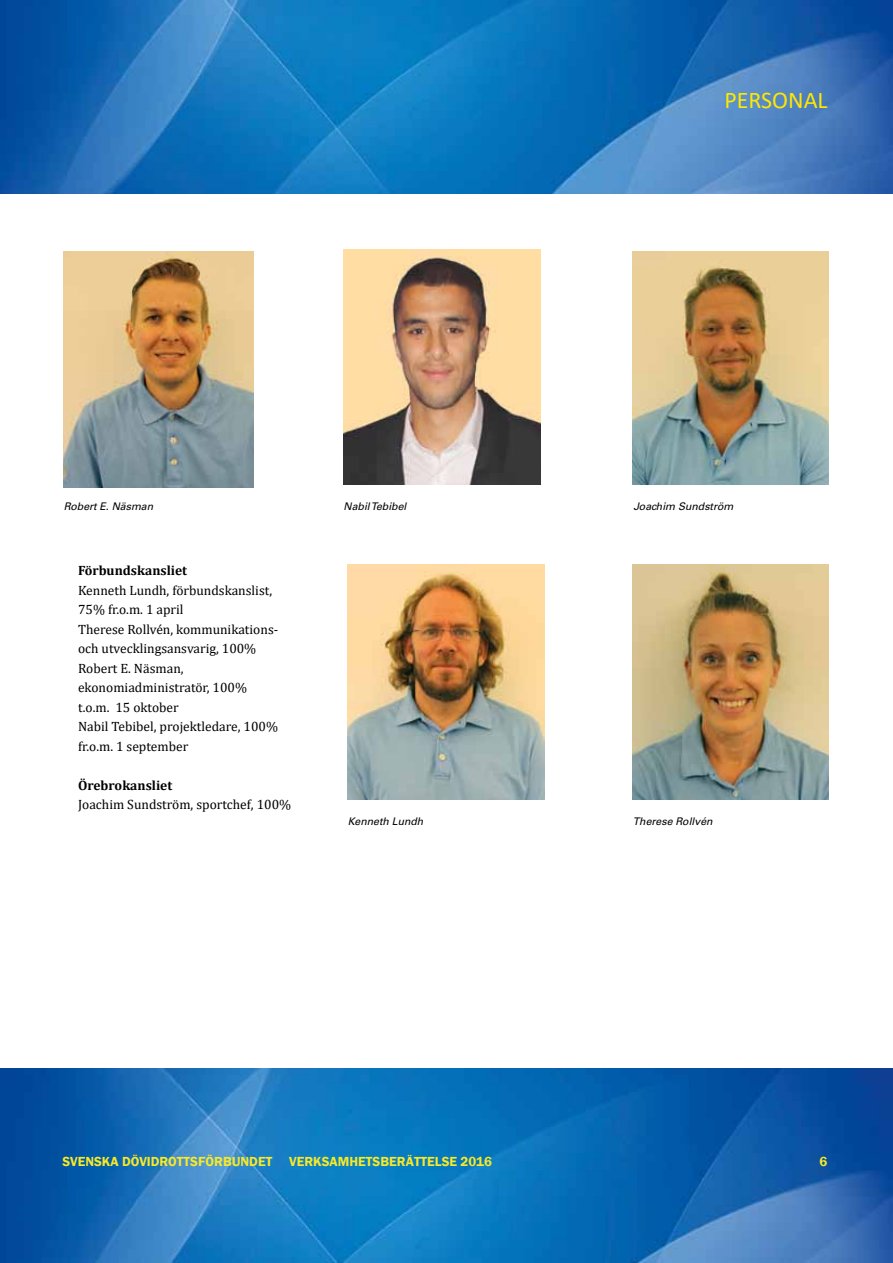
<style>
.page{position:relative;width:893px;height:1263px;background:#fff}
.page>*{position:absolute;margin:0;border:0;box-sizing:border-box;transform-origin:0 0}
.t1{font:24px "Calibri";color:#ffe700}
.t2{font:13.5px/19.5px "Cambria";color:#000}
.t3{font:600 13.5px "Franklin Gothic";color:#f8e926}
.t4{font:700 13.5px "Cambria";color:#000}
.t5{font:italic 10.5px "Univers";color:#000}
</style>
<div class="page">
<img style="left:0;top:1068px;width:893px;height:195px">
<img style="left:0;top:0;width:893px;height:193px">
<img style="left:633px;top:252px;width:196px;height:233px">
<img style="left:64px;top:252px;width:189px;height:235px">
<img style="left:344px;top:250px;width:196px;height:235px">
<img style="left:632px;top:565px;width:197px;height:235px">
<img style="left:348px;top:565px;width:196px;height:234px">
<h1 class="t1" style="left:724px;top:83px;width:105px">PERSONAL</h1>
<p class="t5" style="left:64px;top:500px;width:91px">Robert E. Näsman</p>
<p class="t5" style="left:633px;top:500px;width:102px">Joachim Sundström</p>
<p class="t5" style="left:344px;top:500px;width:64px">Nabil Tebibel</p>
<p class="t4" style="left:78px;top:561px;width:111px">Förbundskansliet</p>
<p class="t2" style="left:78px;top:580px;width:202px">Kenneth Lundh, förbundskanslist,<br>75% fr.o.m. 1 april<br>Therese Rollvén, kommunikations&shy;och utvecklingsansvarig, 100%<br>Robert E. Näsman, ekonomiadministratör, 100% t.o.m. 15 oktober<br>Nabil Tebibel, projektledare, 100% fr.o.m. 1 september</p>
<p class="t4" style="left:78px;top:776px;width:96px">Örebrokansliet</p>
<p class="t2" style="left:78px;top:795px;width:215px">Joachim Sundström, sportchef, 100%</p>
<p class="t5" style="left:348px;top:814px;width:77px">Kenneth Lundh</p>
<p class="t5" style="left:633px;top:814px;width:81px">Therese Rollvén</p>
<p class="t3" style="left:62px;top:1153px;width:211px">SVENSKA DÖVIDROTTSFÖRBUNDET</p>
<p class="t3" style="left:289px;top:1153px;width:204px">VERKSAMHETSBERÄTTELSE 2016</p>
<p class="t3" style="left:819px;top:1153px;width:9px">6</p>
</div>
